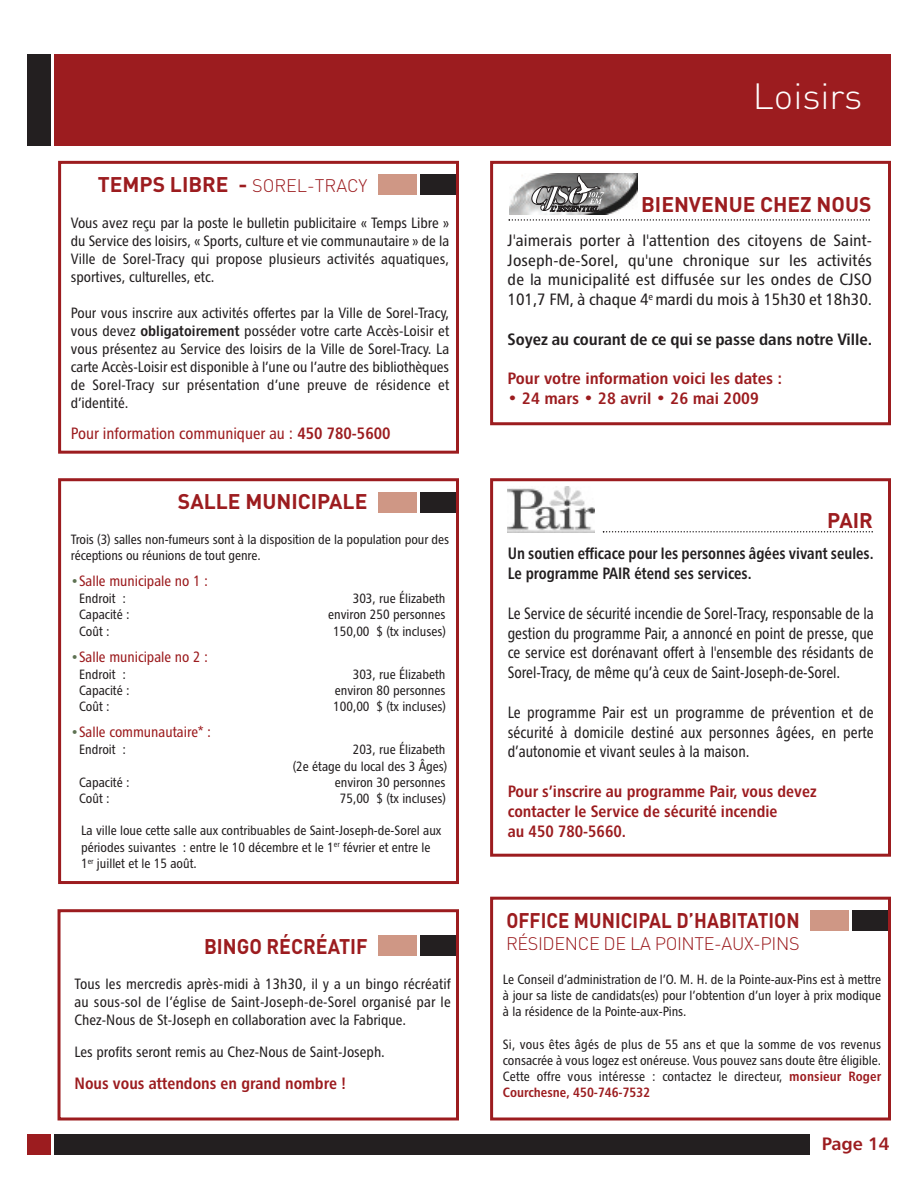
<style>
.page{position:relative;width:918px;height:1188px;background:#fff}
.page>*{position:absolute;margin:0;border:0;box-sizing:border-box;transform-origin:0 0}
.t1{font:300 36px "DIN";color:#fff}
.t2{font:700 21px "DIN";color:#9c1c1f}
.t3{font:700 21px "DIN";color:#9c1c1f;scale:.89 1}
.t4{font:700 21px "DIN";color:#9c1c1f;scale:.93 1}
.t5{font:300 18px "DIN";letter-spacing:-.02em;color:#9c1c1f}
.t6{font:18px "Chaloult Demi Gras";color:#9c1c1f}
.t7{font:16.5px/19.8px "Chaloult Cond";color:#231f20;text-align:justify;scale:.93 1}
.t8{font:16.5px/19.8px "Chaloult Cond";color:#231f20;text-align:justify;scale:1.05 1}
.t9{font:16.5px/19.8px "Chaloult Cond Demi Gras";color:#9c1c1f}
.t10{font:16.5px/19.8px "Chaloult Cond Demi Gras";color:#231f20;scale:.93 1}
.t11{font:16.5px "Chaloult Cond Demi Gras";color:#9c1c1f;scale:1.05 1}
.t12{font:16.5px "Chaloult Cond Demi Gras";color:#231f20;scale:1.05 1}
.t13{font:16.5px "Chaloult Cond";color:#9c1c1f}
.t14{font:15px/18px "Chaloult Cond";color:#231f20;text-align:justify}
.t15{font:15px "Chaloult Cond";color:#9c1c1f}
.t16{font:13.5px/16.2px "Chaloult Cond";color:#231f20}
.t17{font:13.5px "Chaloult Cond Demi Gras";color:#9c1c1f}
.s1{font-weight:300;font-size:18px}
.s2{font-family:"Chaloult Cond Demi Gras"}
.s3{font-size:13.5px;color:#5e7252}
.s4{font-family:"Chaloult Cond Demi Gras";color:#9c1c1f}
</style>
<div class="page">
<div style="left:54px;top:1134px;width:756px;height:20px;background:#231f20"></div>
<div style="left:54px;top:54px;width:837px;height:91px;background:#9c1c1f"></div>
<div style="left:27px;top:54px;width:24px;height:91px;background:#231f20"></div>
<div style="left:27px;top:1134px;width:24px;height:20px;background:#9c1c1f"></div>
<div style="left:490px;top:161px;width:401px;height:264px;border:3px solid #9c1c1f"></div>
<img style="left:509px;top:174px;width:128px;height:41px">
<svg style="left:531px;top:175px;width:73px;height:37px;background:#838282"></svg>
<svg style="left:509px;top:219px;width:361px;height:2px"></svg>
<div style="left:490px;top:478px;width:401px;height:379px;border:3px solid #9c1c1f"></div>
<svg style="left:603px;top:531px;width:270px;height:2px"></svg>
<img style="left:508px;top:486px;width:87px;height:47px">
<div style="left:420px;top:175px;width:37px;height:20px;background:#231f20"></div>
<div style="left:378px;top:175px;width:39px;height:20px;background:#cf9785"></div>
<div style="left:58px;top:161px;width:401px;height:293px;border:3px solid #9c1c1f"></div>
<div style="left:420px;top:492px;width:37px;height:20px;background:#231f20"></div>
<div style="left:378px;top:492px;width:39px;height:20px;background:#cf9785"></div>
<div style="left:58px;top:478px;width:401px;height:406px;border:3px solid #9c1c1f"></div>
<div style="left:852px;top:910px;width:37px;height:21px;background:#231f20"></div>
<div style="left:810px;top:910px;width:39px;height:21px;background:#cf9785"></div>
<div style="left:490px;top:897px;width:401px;height:223px;border:3px solid #9c1c1f"></div>
<div style="left:378px;top:935px;width:39px;height:20px;background:#cf9785"></div>
<div style="left:420px;top:935px;width:37px;height:20px;background:#231f20"></div>
<div style="left:58px;top:909px;width:401px;height:211px;border:3px solid #9c1c1f"></div>
<h2 class="t2" style="left:98px;top:172px;width:271px">TEMPS LIBRE - <span class="s1">SOREL-TRACY</span></h2>
<p class="t14" style="left:71px;top:215px;width:380px">Vous avez reçu par la poste le bulletin publicitaire « Temps Libre » du Service des loisirs, « Sports, culture et vie communautaire » de la Ville de Sorel-Tracy qui propose plusieurs activités aquatiques, sportives, culturelles, etc.</p>
<p class="t14" style="left:71px;top:305px;width:380px">Pour vous inscrire aux activités offertes par la Ville de Sorel-Tracy, vous devez <span class="s2">obligatoirement</span> posséder votre carte Accès-Loisir et vous présentez au Service des loisirs de la Ville de Sorel-Tracy. La carte Accès-Loisir est disponible à l’une ou l’autre des bibliothèques de Sorel-Tracy sur présentation d’une preuve de résidence et d’identité.</p>
<p class="t13" style="left:71px;top:427px;width:321px">Pour information communiquer au : <span class="s2">450 780-5600</span></p>
<h2 class="t2" style="left:178px;top:490px;width:191px">SALLE MUNICIPALE</h2>
<p class="t16" style="left:71px;top:532px;width:380px">Trois (3) salles non-fumeurs sont à la disposition de la population pour des réceptions ou réunions de tout genre.</p>
<p class="t15" style="left:71px;top:576px;width:139px"><span class="s3">•</span>Salle municipale no 1 :</p>
<p class="t16" style="left:79px;top:592px;width:48px">Endroit :</p>
<p class="t16" style="left:353px;top:592px;width:94px">303, rue Élizabeth</p>
<p class="t16" style="left:79px;top:608px;width:52px">Capacité :</p>
<p class="t16" style="left:328px;top:608px;width:119px">environ 250 personnes</p>
<p class="t16" style="left:79px;top:624px;width:32px">Coût :</p>
<p class="t16" style="left:333px;top:624px;width:114px">150,00 $ (tx incluses)</p>
<p class="t15" style="left:71px;top:651px;width:139px"><span class="s3">•</span>Salle municipale no 2 :</p>
<p class="t16" style="left:79px;top:667px;width:48px">Endroit :</p>
<p class="t16" style="left:353px;top:667px;width:94px">303, rue Élizabeth</p>
<p class="t16" style="left:79px;top:683px;width:52px">Capacité :</p>
<p class="t16" style="left:335px;top:683px;width:112px">environ 80 personnes</p>
<p class="t16" style="left:79px;top:700px;width:32px">Coût :</p>
<p class="t16" style="left:333px;top:700px;width:114px">100,00 $ (tx incluses)</p>
<p class="t15" style="left:71px;top:727px;width:142px"><span class="s3">•</span>Salle communautaire* :</p>
<p class="t16" style="left:79px;top:743px;width:48px">Endroit :</p>
<p class="t16" style="left:293px;top:743px;width:156px;text-align:right">203, rue Élizabeth<br>(2e étage du local des 3 Âges)</p>
<p class="t16" style="left:79px;top:775px;width:52px">Capacité :</p>
<p class="t16" style="left:335px;top:775px;width:112px">environ 30 personnes</p>
<p class="t16" style="left:79px;top:791px;width:32px">Coût :</p>
<p class="t16" style="left:340px;top:791px;width:108px">75,00 $ (tx incluses)</p>
<p class="t16" style="left:81px;top:824px;width:362px">La ville loue cette salle aux contribuables de Saint-Joseph-de-Sorel aux périodes suivantes : entre le 10 décembre et le 1<sup>er</sup> février et entre le<br>1<sup>er</sup> juillet et le 15 août.</p>
<h1 class="t1" style="left:753px;top:76px;width:111px">Loisirs</h1>
<h2 class="t2" style="left:641px;top:192px;width:232px">BIENVENUE CHEZ NOUS</h2>
<p class="t8" style="left:508px;top:232px;width:349px">J'aimerais porter à l'attention des citoyens de Saint-Joseph-de-Sorel, qu'une chronique sur les activités de la municipalité est diffusée sur les ondes de CJSO 101,7 FM, à chaque 4<sup>e</sup> mardi du mois à 15h30 et 18h30.</p>
<p class="t12" style="left:508px;top:333px;width:349px">Soyez au courant de ce qui se passe dans notre Ville.</p>
<p class="t11" style="left:508px;top:373px;width:263px">Pour votre information voici les dates :</p>
<p class="t11" style="left:508px;top:393px;width:241px">• 24 mars • 28 avril • 26 mai 2009</p>
<h2 class="t2" style="left:827px;top:508px;width:47px">PAIR</h2>
<p class="t10" style="left:508px;top:545px;width:395px">Un soutien efficace pour les personnes âgées vivant seules.<br>Le programme PAIR étend ses services.</p>
<p class="t7" style="left:508px;top:605px;width:395px">Le Service de sécurité incendie de Sorel-Tracy, responsable de la gestion du programme Pair, a annoncé en point de presse, que ce service est dorénavant offert à l'ensemble des résidants de Sorel-Tracy, de même qu’à ceux de Saint-Joseph-de-Sorel.</p>
<p class="t7" style="left:508px;top:704px;width:395px">Le programme Pair est un programme de prévention et de sécurité à domicile destiné aux personnes âgées, en perte d’autonomie et vivant seules à la maison.</p>
<p class="t9" style="left:508px;top:783px;width:310px">Pour s’inscrire au programme Pair, vous devez contacter le Service de sécurité incendie<br>au 450 780-5660.</p>
<h2 class="t3" style="left:506px;top:908px;width:331px">OFFICE MUNICIPAL D’HABITATION</h2>
<h2 class="t4" style="left:204px;top:934px;width:177px">BINGO RÉCRÉATIF</h2>
<h3 class="t5" style="left:506px;top:933px;width:295px">RÉSIDENCE DE LA POINTE-AUX-PINS</h3>
<p class="t14" style="left:75px;top:976px;width:378px">Tous les mercredis après-midi à 13h30, il y a un bingo récréatif au sous-sol de l’église de Saint-Joseph-de-Sorel organisé par le Chez-Nous de St-Joseph en collaboration avec la Fabrique.</p>
<p class="t14" style="left:75px;top:1044px;width:312px">Les profits seront remis au Chez-Nous de Saint-Joseph.</p>
<p class="t9" style="left:75px;top:1075px;width:273px">Nous vous attendons en grand nombre !</p>
<p class="t16" style="left:503px;top:972px;width:380px;text-align:justify">Le Conseil d’administration de l’O. M. H. de la Pointe-aux-Pins est à mettre à jour sa liste de candidats(es) pour l’obtention d’un loyer à prix modique à la résidence de la Pointe-aux-Pins.</p>
<p class="t16" style="left:503px;top:1037px;width:380px;text-align:justify">Si, vous êtes âgés de plus de 55 ans et que la somme de vos revenus consacrée à vous logez est onéreuse. Vous pouvez sans doute être éligible.<br>Cette offre vous intéresse : contactez le directeur, <span class="s4">monsieur Roger</span></p>
<p class="t17" style="left:503px;top:1088px;width:149px">Courchesne, 450-746-7532</p>
<h3 class="t6" style="left:822px;top:1138px;width:69px">Page 14</h3>
</div>
